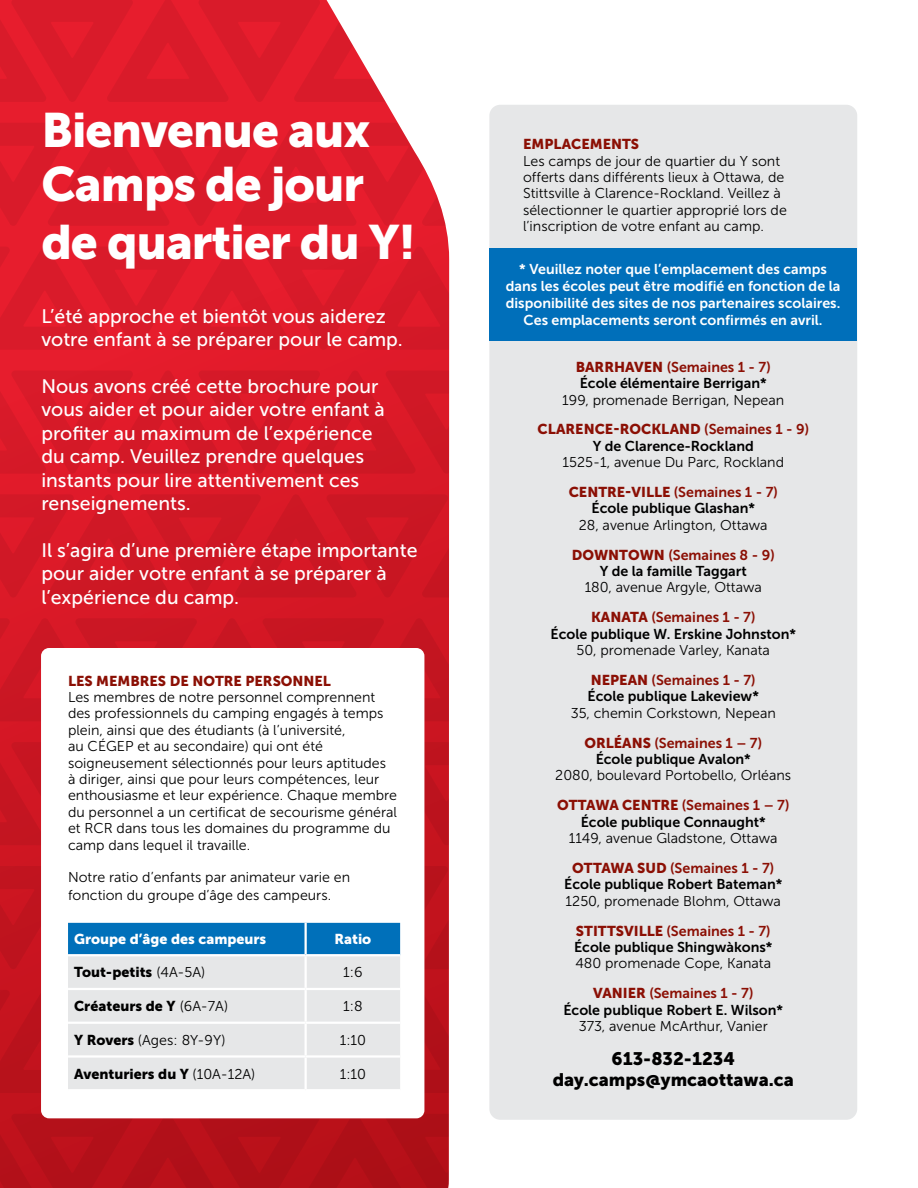
<style>
.page{position:relative;width:918px;height:1188px;background:#fff}
.page>*{position:absolute;margin:0;border:0;box-sizing:border-box;transform-origin:0 0}
.t1{font:48px/55.8px "Museo Sans 900";letter-spacing:-.02em;color:#fff}
.t2{font:19.5px/23.4px "Museo Sans 500";color:#fff}
.t3{font:18px/20.7px "Museo Sans 900";color:#000;text-align:center}
.t4{font:14.25px/16.4px "Museo Sans 300";color:#000}
.t5{font:14.25px/16.4px "Museo Sans 700";color:#000;text-align:center}
.t6{font:14.25px/17.1px "Museo Sans 700";color:#fff;text-align:center}
.t7{font:14.25px "Museo Sans 900";color:#8b0f04}
.t8{font:14.25px "Museo Sans 900";color:#000}
.t9{font:14.25px "Museo Sans 900";color:#fff}
.s1{font-family:"Museo Sans 300"}
.s2{font-family:"Museo Sans 900"}
.s3{font-family:"Museo Sans 900";color:#8b0f04}
.s4{color:#8b0f04}
.s5{font-family:"Museo Sans 700"}
</style>
<div class="page">
<svg style="left:0;top:0;width:435px;height:190px;background:#e33644"></svg>
<svg style="left:0;top:190px;width:449px;height:998px;background:#d11825"></svg>
<div style="left:41px;top:648px;width:383px;height:470px;background:#fff;border-radius:8px"></div>
<div style="left:68px;top:923px;width:332px;height:31px;background:#0070ba"></div>
<div style="left:68px;top:956px;width:332px;height:133px;background:#e6e7e8"></div>
<hr style="left:305px;top:923px;width:2px;height:31px;background:#fff">
<hr style="left:305px;top:956px;width:2px;height:32px;background:#fff">
<hr style="left:68px;top:988px;width:238px;height:2px;background:#fff">
<hr style="left:306px;top:988px;width:94px;height:2px;background:#fff">
<hr style="left:305px;top:990px;width:2px;height:32px;background:#fff">
<hr style="left:68px;top:1022px;width:238px;height:2px;background:#fff">
<hr style="left:306px;top:1022px;width:94px;height:2px;background:#fff">
<hr style="left:305px;top:1024px;width:2px;height:31px;background:#fff">
<hr style="left:68px;top:1055px;width:238px;height:3px;background:#fff">
<hr style="left:306px;top:1055px;width:94px;height:3px;background:#fff">
<hr style="left:305px;top:1058px;width:2px;height:31px;background:#fff">
<div style="left:489px;top:105px;width:368px;height:1015px;background:#e6e7e8;border-radius:11px"></div>
<div style="left:489px;top:248px;width:368px;height:93px;background:#006fba"></div>
<h1 class="t1" style="left:41px;top:102px;width:376px">Bienvenue aux<br>Camps de jour de quartier du Y!</h1>
<h2 class="t2" style="left:41px;top:304px;width:363px">L’été approche et bientôt vous aiderez votre enfant à se préparer pour le camp.</h2>
<h2 class="t2" style="left:41px;top:375px;width:345px">Nous avons créé cette brochure pour vous aider et pour aider votre enfant à profiter au maximum de l’expérience du camp. Veuillez prendre quelques instants pour lire attentivement ces renseignements.</h2>
<h2 class="t2" style="left:41px;top:538px;width:378px">Il s’agira d’une première étape importante pour aider votre enfant à se préparer à l’expérience du camp.</h2>
<p class="t7" style="left:68px;top:673px;width:264px">LES MEMBRES DE NOTRE PERSONNEL</p>
<p class="t4" style="left:68px;top:689px;width:331px">Les membres de notre personnel comprennent des professionnels du camping engagés à temps plein, ainsi que des étudiants (à l’université,<br>au CÉGEP et au secondaire) qui ont été soigneusement sélectionnés pour leurs aptitudes à diriger, ainsi que pour leurs compétences, leur enthousiasme et leur expérience. Chaque membre du personnel a un certificat de secourisme général et RCR dans tous les domaines du programme du camp dans lequel il travaille.</p>
<p class="t4" style="left:68px;top:869px;width:284px;line-height:17.2px">Notre ratio d’enfants par animateur varie en fonction du groupe d’âge des campeurs.</p>
<p class="t9" style="left:74px;top:931px;width:194px">Groupe d’âge des campeurs</p>
<p class="t9" style="left:334px;top:931px;width:39px">Ratio</p>
<p class="t8" style="left:74px;top:964px;width:133px">Tout-petits <span class="s1">(4A-5A)</span></p>
<p class="t4" style="left:343px;top:964px;width:21px">1:6</p>
<p class="t8" style="left:74px;top:998px;width:156px">Créateurs de Y <span class="s1">(6A-7A)</span></p>
<p class="t4" style="left:343px;top:998px;width:21px">1:8</p>
<p class="t4" style="left:74px;top:1032px;width:153px"><span class="s2">Y Rovers</span> (Ages: 8Y-9Y)</p>
<p class="t4" style="left:340px;top:1032px;width:28px">1:10</p>
<p class="t8" style="left:74px;top:1066px;width:183px">Aventuriers du Y <span class="s1">(10A-12A)</span></p>
<p class="t4" style="left:340px;top:1066px;width:28px">1:10</p>
<p class="t7" style="left:523px;top:136px;width:118px">EMPLACEMENTS</p>
<p class="t4" style="left:523px;top:153px;width:265px">Les camps de jour de quartier du Y sont offerts dans différents lieux à Ottawa, de Stittsville à Clarence-Rockland. Veillez à sélectionner le quartier approprié lors de l’inscription de votre enfant au camp.</p>
<p class="t6" style="left:506px;top:261px;width:336px">* Veuillez noter que l’emplacement des camps dans les écoles peut être modifié en fonction de la disponibilité des sites de nos partenaires scolaires.<br>Ces emplacements seront confirmés en avril.</p>
<p class="t5" style="left:576px;top:359px;width:196px;text-align:left"><span class="s3">BARRHAVEN</span> <span class="s4">(Semaines 1 - 7)<br></span>École élémentaire Berrigan*</p>
<p class="t4" style="left:562px;top:392px;width:223px">199, promenade Berrigan, Nepean</p>
<p class="t7" style="left:537px;top:421px;width:273px">CLARENCE-ROCKLAND <span class="s5">(Semaines 1 - 9)</span></p>
<p class="t5" style="left:593px;top:438px;width:163px">Y de Clarence-Rockland</p>
<p class="t4" style="left:562px;top:454px;width:223px">1525-1, avenue Du Parc, Rockland</p>
<p class="t5" style="left:569px;top:484px;width:211px"><span class="s3">CENTRE-VILLE</span> <span class="s4">(Semaines 1 - 7)<br></span>École publique Glashan*</p>
<p class="t4" style="left:579px;top:517px;width:190px">28, avenue Arlington, Ottawa</p>
<p class="t5" style="left:572px;top:547px;width:204px"><span class="s3">DOWNTOWN</span> <span class="s4">(Semaines 8 - 9)<br></span>Y de la famille Taggart</p>
<p class="t4" style="left:585px;top:580px;width:179px">180, avenue Argyle, Ottawa</p>
<p class="t5" style="left:551px;top:609px;width:247px"><span class="s3">KANATA</span> <span class="s4">(Semaines 1 - 7)<br></span>École publique W. Erskine Johnston*</p>
<p class="t4" style="left:577px;top:642px;width:195px">50, promenade Varley, Kanata</p>
<p class="t5" style="left:588px;top:672px;width:173px;text-align:left"><span class="s3">NEPEAN</span> <span class="s4">(Semaines 1 - 7)<br></span>École publique Lakeview*</p>
<p class="t4" style="left:571px;top:705px;width:207px">35, chemin Corkstown, Nepean</p>
<p class="t5" style="left:584px;top:735px;width:179px"><span class="s3">ORLÉANS</span> <span class="s4">(Semaines 1 – 7)<br></span>École publique Avalon*</p>
<p class="t4" style="left:555px;top:767px;width:237px">2080, boulevard Portobello, Orléans</p>
<p class="t5" style="left:557px;top:797px;width:234px"><span class="s3">OTTAWA CENTRE</span> <span class="s4">(Semaines 1 – 7)<br></span>École publique Connaught*</p>
<p class="t4" style="left:569px;top:830px;width:210px">1149, avenue Gladstone, Ottawa</p>
<p class="t5" style="left:564px;top:860px;width:220px"><span class="s3">OTTAWA SUD</span> <span class="s4">(Semaines 1 - 7)<br></span>École publique Robert Bateman*</p>
<p class="t4" style="left:566px;top:893px;width:217px">1250, promenade Blohm, Ottawa</p>
<p class="t5" style="left:574px;top:923px;width:200px;text-align:left"><span class="s3">STITTSVILLE</span> <span class="s4">(Semaines 1 - 7)<br></span>École publique Shingwàkons*</p>
<p class="t4" style="left:575px;top:955px;width:197px">480 promenade Cope, Kanata</p>
<p class="t5" style="left:563px;top:985px;width:221px"><span class="s3">VANIER</span> <span class="s4">(Semaines 1 - 7)<br></span>École publique Robert E. Wilson*</p>
<p class="t4" style="left:579px;top:1018px;width:191px">373, avenue McArthur, Vanier</p>
<p class="t3" style="left:553px;top:1049px;width:243px">613-832-1234 day.camps@ymcaottawa.ca</p>
</div>
